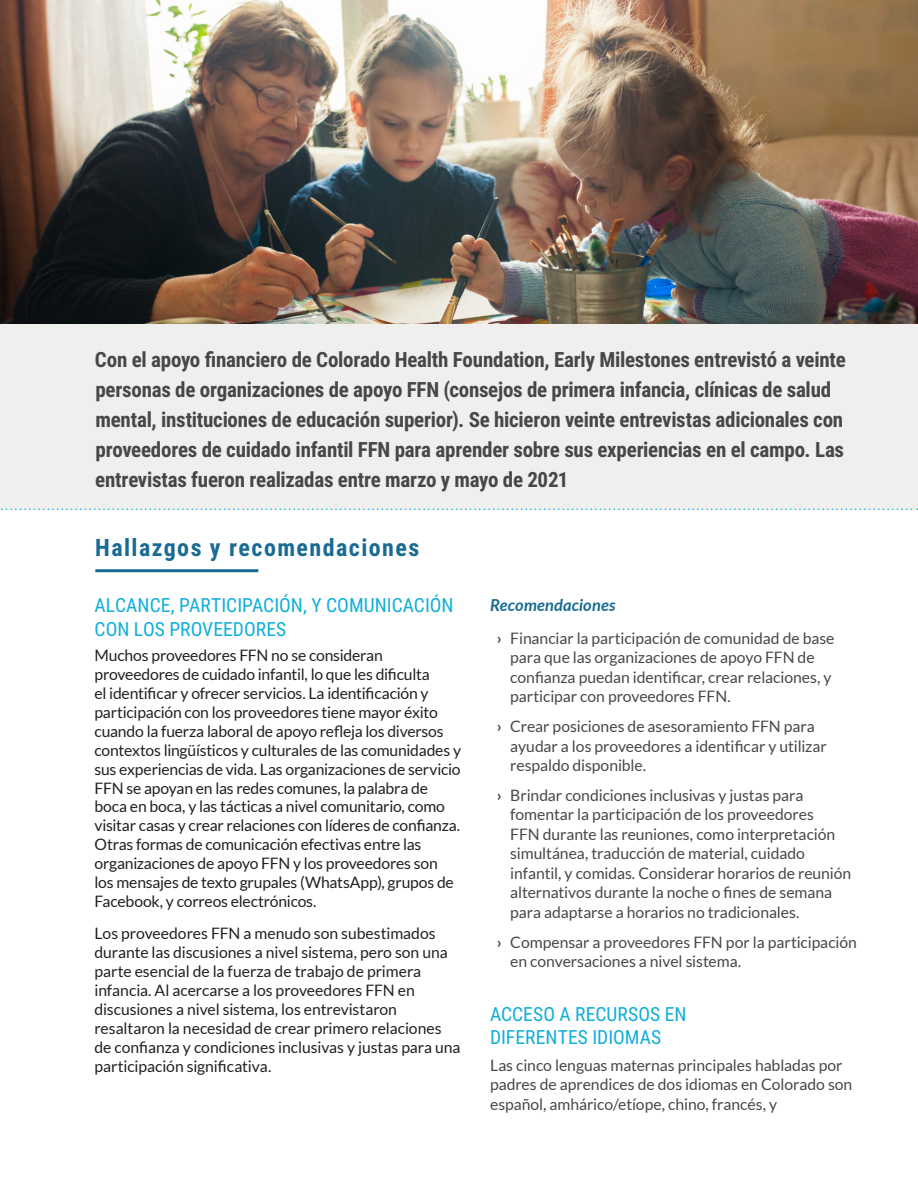
<style>
.page{position:relative;width:918px;height:1188px;background:#fff}
.page>*{position:absolute;margin:0;border:0;box-sizing:border-box;transform-origin:0 0}
.Body_Copy_H1{font:700 24px "Roboto Condensed";letter-spacing:.06em;color:#196b93}
.body_text{font:700 21px/30px "Roboto Condensed";letter-spacing:-.01em;color:#464748}
.Body_Copy_H2{font:19.5px/23.4px "Roboto Condensed";letter-spacing:.005em;color:#10aed9}
.body_text-2{font:italic 700 16.5px "Lato";letter-spacing:.005em;color:#196b93}
.body_text-3{font:15.75px/18.9px "Lato";letter-spacing:-.01em;color:#231f20}
.body_text-4{font:15.75px/19.5px "Lato";letter-spacing:-.005em;color:#464748}
.s1{font-weight:700}
</style>
<div class="page">
<img style="left:0;top:0;width:918px;height:325px">
<div style="left:0;top:325px;width:918px;height:185px;background:#eff0ed"></div>
<svg style="left:1px;top:509px;width:917px;height:1px"></svg>
<hr style="left:95px;top:569px;width:163px;height:3px;background:#196b93">
<p class="body_text" style="left:95px;top:343px;width:752px">Con el apoyo financiero de Colorado Health Foundation, Early Milestones entrevistó a veinte personas de organizaciones de apoyo FFN (consejos de primera infancia, clínicas de salud mental, instituciones de educación superior). Se hicieron veinte entrevistas adicionales con proveedores de cuidado infantil FFN para aprender sobre sus experiencias en el campo. Las entrevistas fueron realizadas entre marzo y mayo de 2021</p>
<p class="Body_Copy_H1" style="left:95px;top:530px;width:325px">Hallazgos y recomendaciones</p>
<p class="Body_Copy_H2" style="left:94px;top:593px;width:361px">ALCANCE, PARTICIPACIÓN, Y COMUNICACIÓN<br>CON LOS PROVEEDORES</p>
<p class="body_text-3" style="left:94px;top:646px;width:368px">Muchos proveedores FFN no se consideran proveedores de cuidado infantil, lo que les dificulta<br>el identificar y ofrecer servicios. La identificación y participación con los proveedores tiene mayor éxito cuando la fuerza laboral de apoyo refleja los diversos contextos lingüísticos y culturales de las comunidades y sus experiencias de vida. Las organizaciones de servicio FFN se apoyan en las redes comunes, la palabra de boca en boca, y las tácticas a nivel comunitario, como visitar casas y crear relaciones con líderes de confianza.<br>Otras formas de comunicación efectivas entre las organizaciones de apoyo FFN y los proveedores son<br>los mensajes de texto grupales (WhatsApp), grupos de Facebook, y correos electrónicos.</p>
<p class="body_text-3" style="left:94px;top:924px;width:367px">Los proveedores FFN a menudo son subestimados durante las discusiones a nivel sistema, pero son una parte esencial de la fuerza de trabajo de primera infancia. Al acercarse a los proveedores FFN en discusiones a nivel sistema, los entrevistaron resaltaron la necesidad de crear primero relaciones de confianza y condiciones inclusivas y justas para una participación significativa.</p>
<p class="body_text-2" style="left:490px;top:593px;width:127px">Recomendaciones</p>
<p class="body_text-4" style="left:510px;top:628px;width:326px;text-indent:-14px"><span class="s1">›</span> Financiar la participación de comunidad de base para que las organizaciones de apoyo FFN de confianza puedan identificar, crear relaciones, y participar con proveedores FFN.</p>
<p class="body_text-4" style="left:510px;top:717px;width:318px;text-indent:-14px"><span class="s1">›</span> Crear posiciones de asesoramiento FFN para ayudar a los proveedores a identificar y utilizar respaldo disponible.</p>
<p class="body_text-4" style="left:510px;top:785px;width:343px;text-indent:-14px"><span class="s1">›</span> Brindar condiciones inclusivas y justas para fomentar la participación de los proveedores<br>FFN durante las reuniones, como interpretación simultánea, traducción de material, cuidado infantil, y comidas. Considerar horarios de reunión alternativos durante la noche o fines de semana para adaptarse a horarios no tradicionales.</p>
<p class="body_text-4" style="left:510px;top:932px;width:348px;text-indent:-14px"><span class="s1">›</span> Compensar a proveedores FFN por la participación en conversaciones a nivel sistema.</p>
<p class="Body_Copy_H2" style="left:490px;top:1002px;width:198px">ACCESO A RECURSOS EN<br>DIFERENTES IDIOMAS</p>
<p class="body_text-4" style="left:490px;top:1055px;width:364px">Las cinco lenguas maternas principales habladas por padres de aprendices de dos idiomas en Colorado son español, amhárico/etíope, chino, francés, y</p>
</div>
